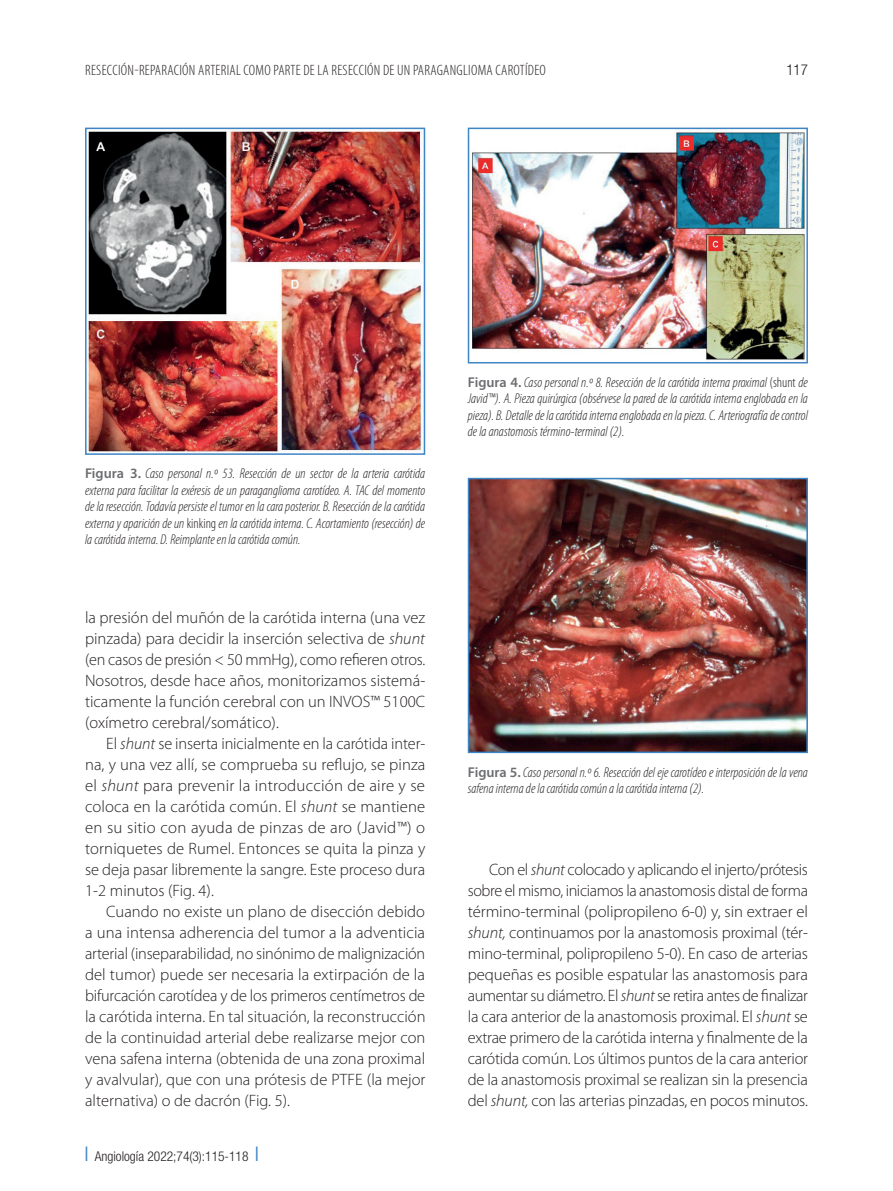
<style>
.page{position:relative;width:893px;height:1191px;background:#fff}
.page>*{position:absolute;margin:0;border:0;box-sizing:border-box;transform-origin:0 0}
.t1{font:300 16.5px/21px "Myriad Pro";color:#231f20;text-align:justify}
.t2{font:300 condensed 15px "Myriad Pro";letter-spacing:.02em;color:#231f20}
.t3{font:300 condensed 15px "Helvetica Neue LT Std";color:#231f20}
.t4{font:italic 300 condensed 14.25px/16.5px "Myriad Pro";color:#231f20;text-align:justify}
.t5{font:300 condensed 13.5px "Helvetica Neue LT Std";color:#231f20}
.s1{font-weight:600;font-style:normal;font-stretch:normal;color:#6c6d70}
.s2{font-style:normal}
.s3{font-style:italic}
.s4{color:#3e85c5}
</style>
<div class="page">
<img style="left:471px;top:481px;width:334px;height:269px">
<div style="left:468px;top:478px;width:340px;height:275px;border:2px solid #3e85c5"></div>
<img style="left:472px;top:131px;width:333px;height:229px">
<div style="left:468px;top:128px;width:340px;height:235px;border:2px solid #3e85c5"></div>
<img style="left:88px;top:131px;width:334px;height:321px">
<div style="left:85px;top:128px;width:340px;height:327px;border:2px solid #3e85c5"></div>
<p class="t2" style="left:85px;top:62px;width:462px">RESECCIÓN-REPARACIÓN ARTERIAL COMO PARTE DE LA RESECCIÓN DE UN PARAGANGLIOMA CAROTÍDEO</p>
<p class="t3" style="left:786px;top:61px;width:23px">117</p>
<p class="t4" style="left:85px;top:466px;width:342px"><span class="s1">Figura 3.</span> Caso personal n.º 53. Resección de un sector de la arteria carótida externa para facilitar la exéresis de un paraganglioma carotídeo. A. TAC del momento de la resección. Todavía persiste el tumor en la cara posterior. B. Resección de la carótida externa y aparición de un <span class="s2">KINKING</span> en la carótida interna. C. Acortamiento (resección) de la carótida interna. D. Reimplante en la carótida común.</p>
<p class="t1" style="left:85px;top:607px;width:342px">la presión del muñón de la carótida interna (una vez pinzada) para decidir la inserción selectiva de <span class="s3">shunt </span>(en casos de presión &lt; 50 mmHg), como refieren otros.<br>N osotros, desde hace años, monitorizamos sistemá&shy;ticamente la función cerebral con un INVOS™ 5100C (oxímetro cerebral/somático).</p>
<p class="t1" style="left:85px;top:733px;width:342px;text-indent:21px">El <span class="s3">shunt</span> se inserta inicialmente en la carótida inter&shy;na, y una vez allí, se comprueba su reflujo, se pinza el <span class="s3">shunt</span> para prevenir la introducción de aire y se coloca en la carótida común. El <span class="s3">shunt</span> se mantiene en su sitio con ayuda de pinzas de aro (Javid™) o torniquetes de Rumel. Entonces se quita la pinza y se deja pasar libremente la sangre. Este proceso dura 1-2 minutos (Fig. 4).</p>
<p class="t1" style="left:85px;top:901px;width:342px;text-indent:21px">Cuando no existe un plano de disección debido a una intensa adherencia del tumor a la adventicia arterial (inseparabilidad, no sinónimo de malignización del tumor) puede ser necesaria la extirpación de la bifurcación carotídea y de los primeros centímetros de la carótida interna. En tal situación, la reconstrucción de la continuidad arterial debe realizarse mejor con vena safena interna (obtenida de una zona proximal y avalvular), que con una prótesis de PTFE (la mejor alternativa) o de dacrón (Fig. 5).</p>
<p class="t5" style="left:85px;top:1148px;width:175px"><span class="s4">❘</span> Angiología 2022;74(3):115-118 <span class="s4">❘</span></p>
<p class="t4" style="left:468px;top:374px;width:342px"><span class="s1">Figura 4.</span> Caso personal n.º 8. Resección de la carótida interna proximal <span class="s2">(SHUNT</span> de Javid™). A. Pieza quirúrgica (obsérvese la pared de la carótida interna englobada en la pieza). B. Detalle de la carótida interna englobada en la pieza. C. Arteriografía de control de la anastomosis término-terminal (2).</p>
<p class="t4" style="left:468px;top:764px;width:342px"><span class="s1">Figura 5.</span> Caso personal n.º 6. Resección del eje carotídeo e interposición de la vena safena interna de la carótida común a la carótida interna (2).</p>
<p class="t1" style="left:468px;top:859px;width:342px;text-indent:21px">Con el <span class="s3">shunt</span> colocado y aplicando el injerto/prótesis sobre el mismo, iniciamos la anastomosis distal de forma término-terminal (polipropileno 6-0) y, sin extraer el <span class="s3">shunt,</span> continuamos por la anastomosis proximal (tér&shy;mino-terminal, polipropileno 5-0). En caso de arterias pequeñas es posible espatular las anastomosis para aumentar su diámetro. El <span class="s3">shunt</span> se retira antes de finalizar la cara anterior de la anastomosis proximal. El <span class="s3">shunt</span> se extrae primero de la carótida interna y finalmente de la carótida común. Los últimos puntos de la cara anterior de la anastomosis proximal se realizan sin la presencia del <span class="s3">shunt,</span> con las arterias pinzadas, en pocos minutos.</p>
</div>
